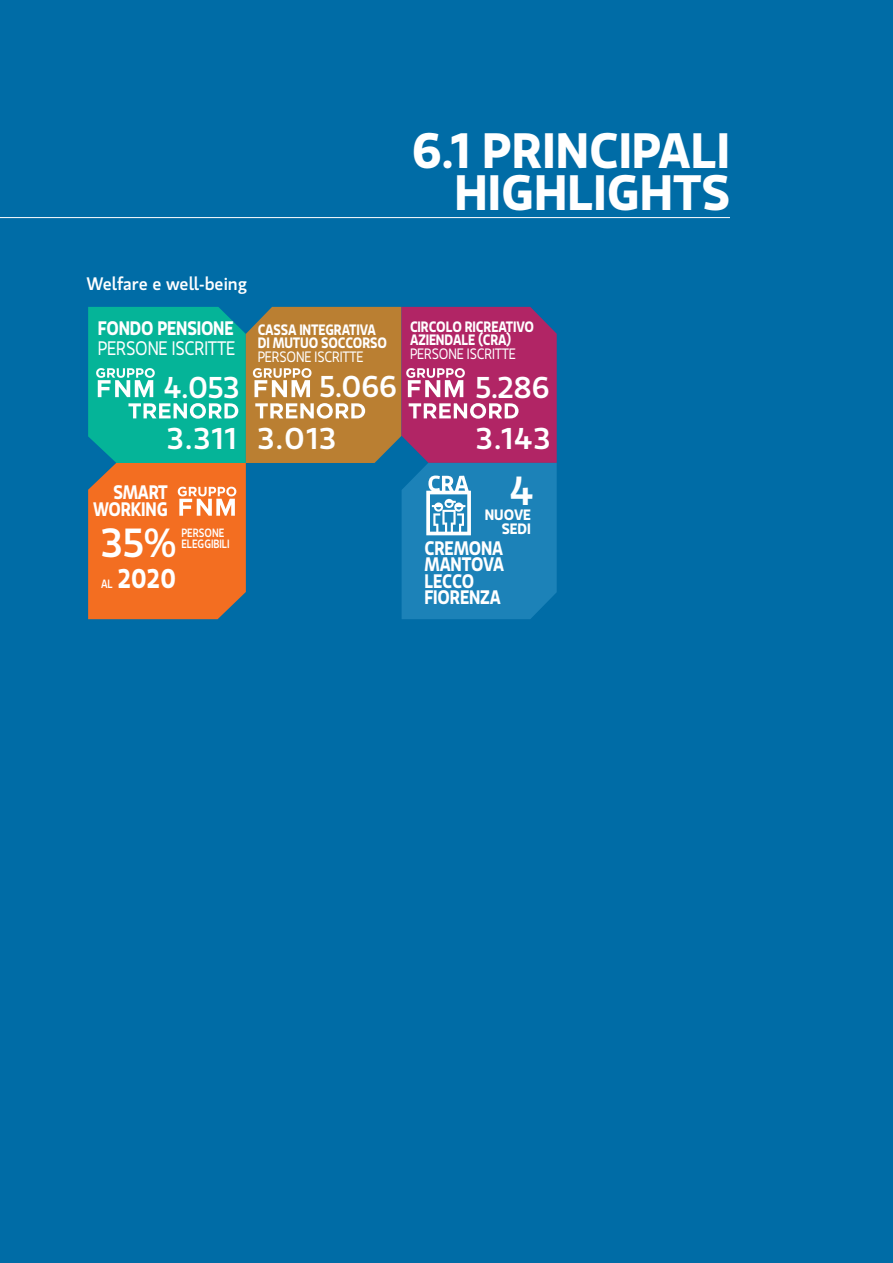
<style>
.page{position:relative;width:893px;height:1263px;background:#006ca6}
.page>*{position:absolute;margin:0;border:0;box-sizing:border-box;transform-origin:0 0}
.TITOLI_HIGHLIGHT{font:600 49.5px/42px "Gloriola Std";color:#fff;text-align:right}
.t1{font:500 40.5px "Gloriola Std";color:#fff}
.t2{font:500 30px/51px "Gloriola Std";color:#fff}
.t3{font:600 27px "Gloriola Std";color:#fff;scale:.86 1}
.t4{font:600 19.5px/16.5px "Gloriola Std";letter-spacing:-.01em;color:#fff;text-align:right;scale:.86 1}
.t5{font:19.5px/19.5px "Gloriola Std";letter-spacing:-.01em;color:#fff;scale:.86 1}
.SOTTOTITOLO{font:500 18px "Gloriola Std";color:#fff}
.t6{font:600 15px/13.5px "Gloriola Std";letter-spacing:-.01em;color:#fff;scale:.86 1}
.t7{font:600 15px/13.5px "Gloriola Std";letter-spacing:-.01em;color:#fff;text-align:right;scale:.94 1}
.t8{font:500 12px/10.5px "Gloriola Std";letter-spacing:-.005em;color:#fff;scale:.84 1}
.s1{font-weight:600}
.s2{font-weight:400}
</style>
<div class="page">
<hr style="left:0;top:217px;width:730px;height:1px;background:#fff">
<svg style="left:88px;top:307px;width:469px;height:312px"></svg>
<p class="TITOLI_HIGHLIGHT" style="left:412px;top:127px;width:320px">6.1 PRINCIPALI<br>HIGHLIGHTS</p>
<p class="SOTTOTITOLO" style="left:86px;top:271px;width:162px">Welfare e well-being</p>
<p class="t5" style="left:98px;top:318px;width:162px"><span class="s1">FONDO PENSIONE<br></span>PERSONE ISCRITTE</p>
<p class="t2" style="left:164px;top:361px;width:77px">4.053<br>3.311</p>
<p class="t6" style="left:258px;top:322px;width:152px">CASSA INTEGRATIVA<br>DI MUTUO SOCCORSO<br><span class="s2">PERSONE ISCRITTE</span></p>
<p class="t2" style="left:258px;top:359px;width:140px;line-height:52.3px;text-indent:62px">5.066<br>3.013</p>
<p class="t4" style="left:93px;top:483px;width:89px">SMART<br>WORKING</p>
<p class="t1" style="left:101px;top:514px;width:76px">35%</p>
<p class="t8" style="left:181px;top:527px;width:59px">PERSONE<br>ELEGGIBILI</p>
<p class="t3" style="left:118px;top:559px;width:69px">2020</p>
<p class="t8" style="left:101px;top:578px;width:15px">AL</p>
<p class="t6" style="left:410px;top:319px;width:146px">CIRCOLO RICREATIVO<br>AZIENDALE (CRA)<br><span class="s2">PERSONE ISCRITTE</span></p>
<p class="t2" style="left:475px;top:362px;width:76px;line-height:50.6px">5.286<br>3.143</p>
<p class="t1" style="left:510px;top:463px;width:25px">4</p>
<p class="t7" style="left:485px;top:508px;width:51px">NUOVE<br>SEDI</p>
<p class="t4" style="left:425px;top:539px;width:94px;text-align:left">CREMONA<br>MANTOVA<br>LECCO<br>FIORENZA</p>
</div>
